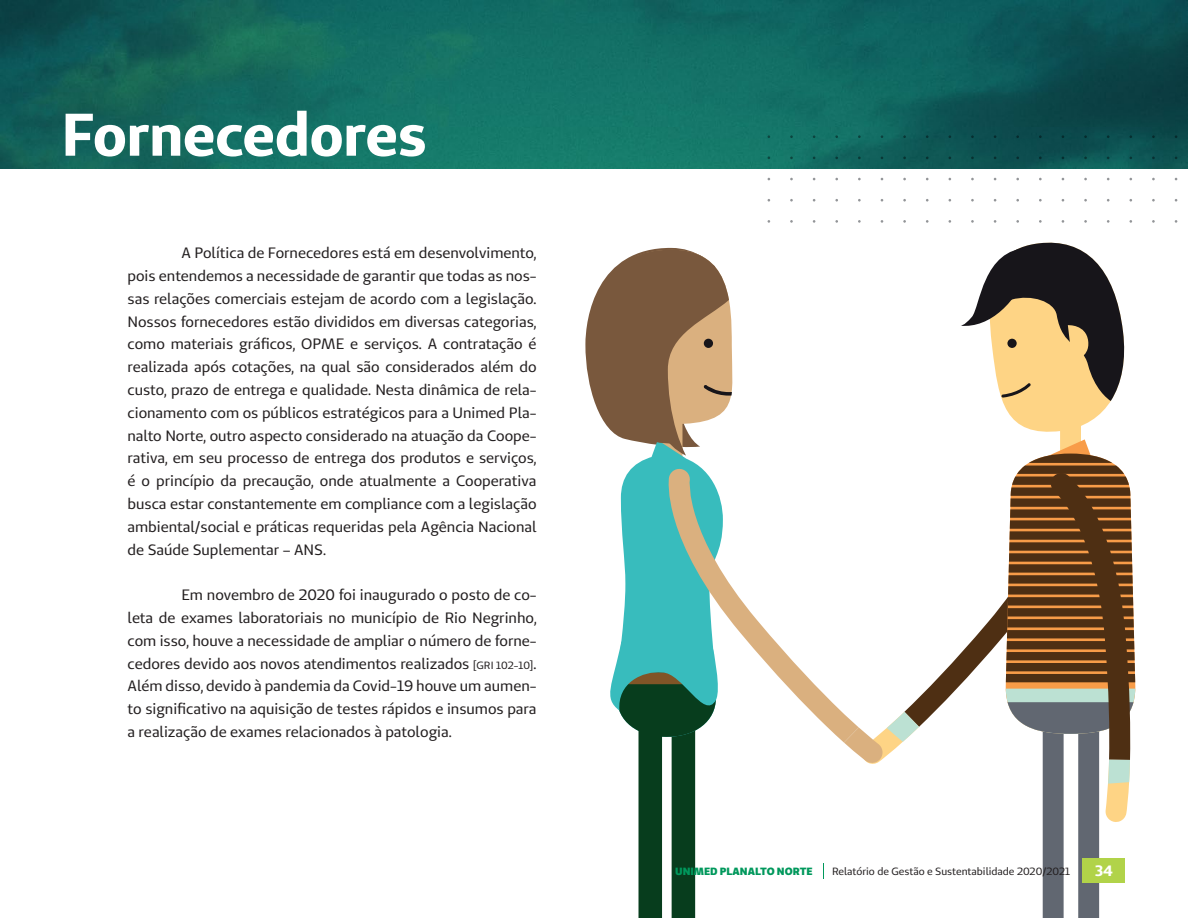
<style>
.page{position:relative;width:1188px;height:918px;background:#fff}
.page>*{position:absolute;margin:0;border:0;box-sizing:border-box;transform-origin:0 0}
.t1{font:700 60px "Unimed Sans";letter-spacing:-.01em;color:#fff}
.t2{font:15px/22.8px "Unimed Sans";color:#231f20;text-align:justify}
.t3{font:700 15px "Unimed Sans";color:#fff}
.t4{font:10.5px "Unimed Sans";letter-spacing:-.005em;color:#231f20}
.t5{font:900 10.5px "Unimed Sans";color:#00985c}
.s1{font-size:10.5px}
</style>
<div class="page">
<img style="left:0;top:0;width:1188px;height:169px">
<svg style="left:768px;top:135px;width:420px;height:88px"></svg>
<svg style="left:585px;top:247px;width:148px;height:671px"></svg>
<svg style="left:904px;top:654px;width:56px;height:73px"></svg>
<div style="left:704px;top:339px;width:9px;height:9px;background:#17151a;border-radius:50%"></div>
<svg style="left:960px;top:242px;width:176px;height:676px"></svg>
<svg style="left:662px;top:468px;width:182px;height:275px"></svg>
<svg style="left:844px;top:712px;width:75px;height:52px"></svg>
<div style="left:1083px;top:859px;width:42px;height:24px;background:#b1d349"></div>
<svg style="left:823px;top:863px;width:1px;height:16px"></svg>
<h1 class="t1" style="left:61px;top:95px;width:367px">Fornecedores</h1>
<p class="t2" style="left:128px;top:241px;width:411px;text-indent:54px">A Política de Fornecedores está em desenvolvimento, pois entendemos a necessidade de garantir que todas as nos&shy;sas relações comerciais estejam de acordo com a legislação.<br>Nossos fornecedores estão divididos em diversas categorias, como materiais gráficos, OPME e serviços. A contratação é realizada após cotações, na qual são considerados além do custo, prazo de entrega e qualidade. Nesta dinâmica de rela&shy;cionamento com os públicos estratégicos para a Unimed Pla&shy;nalto Norte, outro aspecto considerado na atuação da Coope&shy;rativa, em seu processo de entrega dos produtos e serviços, é o princípio da precaução, onde atualmente a Cooperativa busca estar constantemente em compliance com a legislação ambiental/social e práticas requeridas pela Agência Nacional de Saúde Suplementar – ANS.</p>
<p class="t2" style="left:128px;top:583px;width:411px;text-indent:54px">Em novembro de 2020 foi inaugurado o posto de co&shy;leta de exames laboratoriais no município de Rio Negrinho, com isso, houve a necessidade de ampliar o número de forne&shy;cedores devido aos novos atendimentos realizados <span class="s1">[GRI 102-10]</span>.<br>Além disso, devido à pandemia da Covid-19 houve um aumen&shy;to significativo na aquisição de testes rápidos e insumos para a realização de exames relacionados à patologia.</p>
<p class="t5" style="left:675px;top:864px;width:139px">UNIMED PLANALTO NORTE</p>
<p class="t4" style="left:832px;top:864px;width:239px">Relatório de Gestão e Sustentabilidade 2020/2021</p>
<p class="t3" style="left:1095px;top:861px;width:19px">34</p>
</div>
